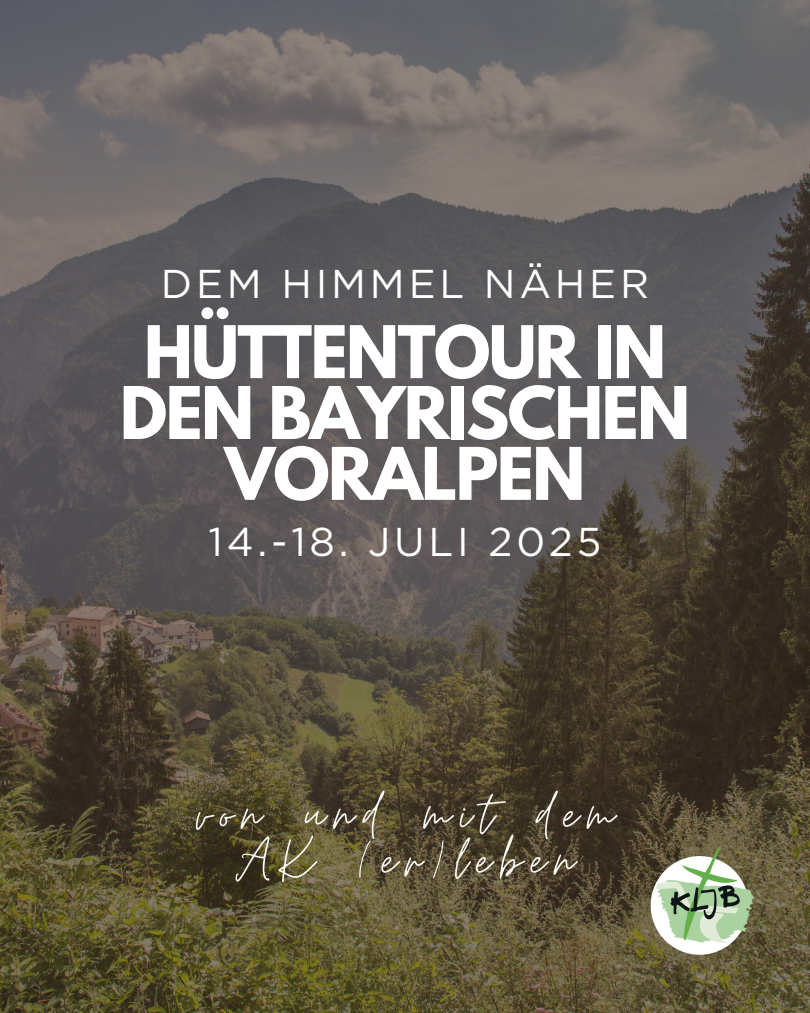
<style>
.page{position:relative;width:810px;height:1013px;background:#fff}
.page>*{position:absolute;margin:0;border:0;box-sizing:border-box;transform-origin:0 0}
.t1{font:64.9px/45.9px "Moon Time";letter-spacing:.135em;color:#f8f7f2;text-align:center}
.t2{font:700 64.2px/60.8px "League Spartan";letter-spacing:-.025em;color:#fff;text-align:center}
.t3{font:40.2px "Gotham";letter-spacing:.095em;color:#fff}
</style>
<div class="page">
<img style="left:0;top:0;width:810px;height:1012px">
<img style="left:643px;top:838px;width:120px;height:120px">
<h1 class="t3" style="left:161px;top:259px;width:490px">DEM HIMMEL NÄHER</h1>
<p class="t2" style="left:120px;top:330px;width:572px">HÜTTENTOUR IN<br>DEN BAYRISCHEN<br>VORALPEN</p>
<p class="t3" style="left:209px;top:517px;width:394px">14.-18. JULI 2025</p>
<h2 class="t1" style="left:196px;top:792px;width:420px">von und mit dem<br>AK (er)leben</h2>
</div>
